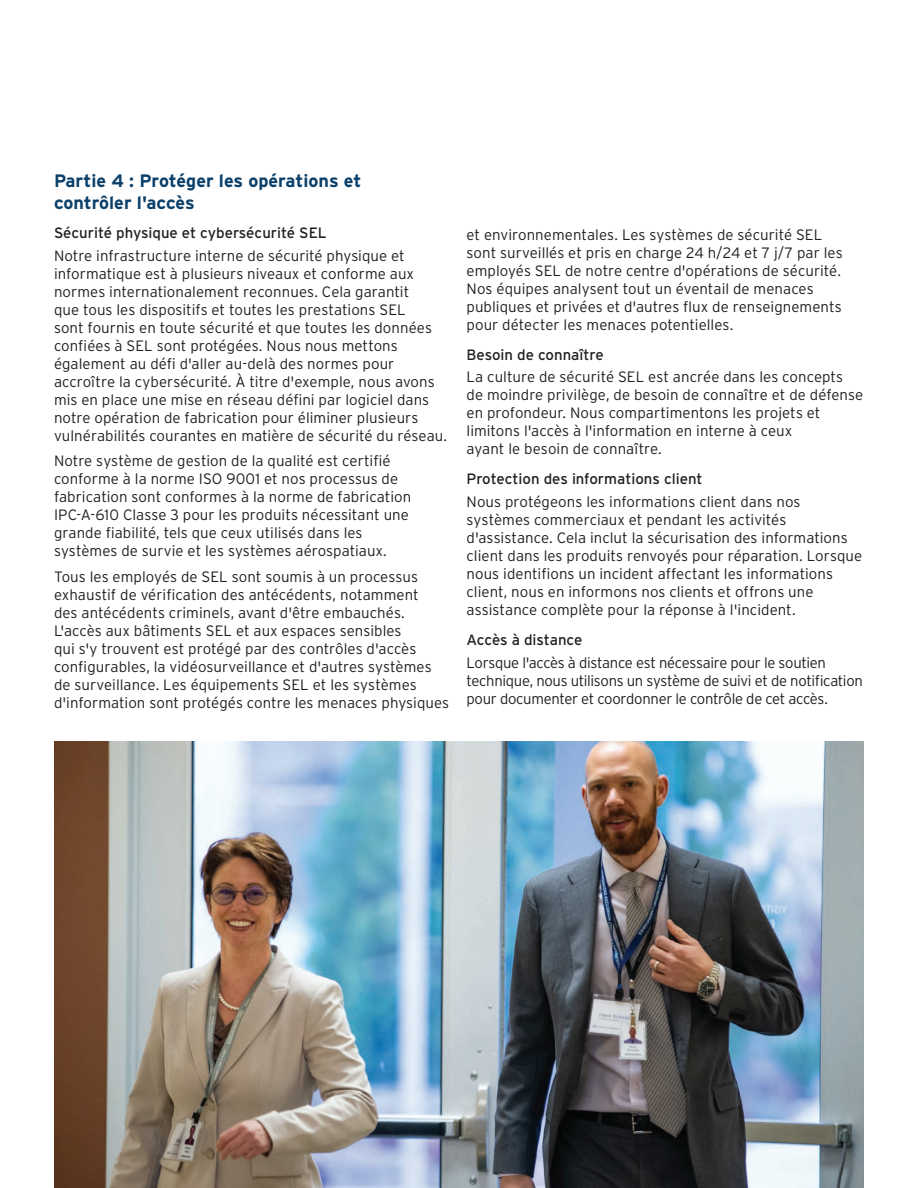
<style>
.page{position:relative;width:918px;height:1188px;background:#fff}
.page>*{position:absolute;margin:0;border:0;box-sizing:border-box;transform-origin:0 0}
.t1{font:700 18px/21.6px "Interstate Poly";color:#0b406a}
.t2{font:300 15px/18px "Interstate Poly";color:#231f20}
.t3{font:300 15px/18px "Interstate Poly";letter-spacing:-.02em;color:#231f20}
.t4{font:15px "Interstate Poly";color:#231f20}
</style>
<div class="page">
<img style="left:54px;top:742px;width:810px;height:446px">
<p class="t1" style="left:54px;top:169px;width:309px">Partie 4 : Protéger les opérations et contrôler l'accès</p>
<p class="t4" style="left:54px;top:222px;width:274px">Sécurité physique et cybersécurité SEL</p>
<p class="t2" style="left:54px;top:246px;width:395px">Notre infrastructure interne de sécurité physique et informatique est à plusieurs niveaux et conforme aux normes internationalement reconnues. Cela garantit<br>que tous les dispositifs et toutes les prestations SEL<br>sont fournis en toute sécurité et que toutes les données confiées à SEL sont protégées. Nous nous mettons également au défi d'aller au-delà des normes pour accroître la cybersécurité. À titre d'exemple, nous avons mis en place une mise en réseau défini par logiciel dans notre opération de fabrication pour éliminer plusieurs vulnérabilités courantes en matière de sécurité du réseau.</p>
<p class="t2" style="left:54px;top:451px;width:359px">Notre système de gestion de la qualité est certifié conforme à la norme ISO 9001 et nos processus de fabrication sont conformes à la norme de fabrication IPC-A-610 Classe 3 pour les produits nécessitant une grande fiabilité, tels que ceux utilisés dans les systèmes de survie et les systèmes aérospatiaux.</p>
<p class="t2" style="left:54px;top:567px;width:397px">Tous les employés de SEL sont soumis à un processus exhaustif de vérification des antécédents, notamment<br>des antécédents criminels, avant d'être embauchés.<br>L'accès aux bâtiments SEL et aux espaces sensibles<br>qui s'y trouvent est protégé par des contrôles d'accès configurables, la vidéosurveillance et d'autres systèmes de surveillance. Les équipements SEL et les systèmes d'information sont protégés contre les menaces physiques</p>
<p class="t2" style="left:467px;top:225px;width:378px">et environnementales. Les systèmes de sécurité SEL sont surveillés et pris en charge 24 h/24 et 7 j/7 par les employés SEL de notre centre d'opérations de sécurité.<br>Nos équipes analysent tout un éventail de menaces publiques et privées et d'autres flux de renseignements pour détecter les menaces potentielles.</p>
<p class="t4" style="left:467px;top:344px;width:139px">Besoin de connaître</p>
<p class="t2" style="left:467px;top:367px;width:398px">La culture de sécurité SEL est ancrée dans les concepts de moindre privilège, de besoin de connaître et de défense en profondeur. Nous compartimentons les projets et limitons l'accès à l'information en interne à ceux<br>ayant le besoin de connaître.</p>
<p class="t4" style="left:467px;top:469px;width:238px">Protection des informations client</p>
<p class="t2" style="left:467px;top:492px;width:397px">Nous protégeons les informations client dans nos systèmes commerciaux et pendant les activités d'assistance. Cela inclut la sécurisation des informations client dans les produits renvoyés pour réparation. Lorsque nous identifions un incident affectant les informations client, nous en informons nos clients et offrons une assistance complète pour la réponse à l'incident.</p>
<p class="t4" style="left:467px;top:629px;width:117px">Accès à distance</p>
<p class="t3" style="left:467px;top:653px;width:398px">Lorsque l'accès à distance est nécessaire pour le soutien technique, nous utilisons un système de suivi et de notification pour documenter et coordonner le contrôle de cet accès.</p>
</div>
